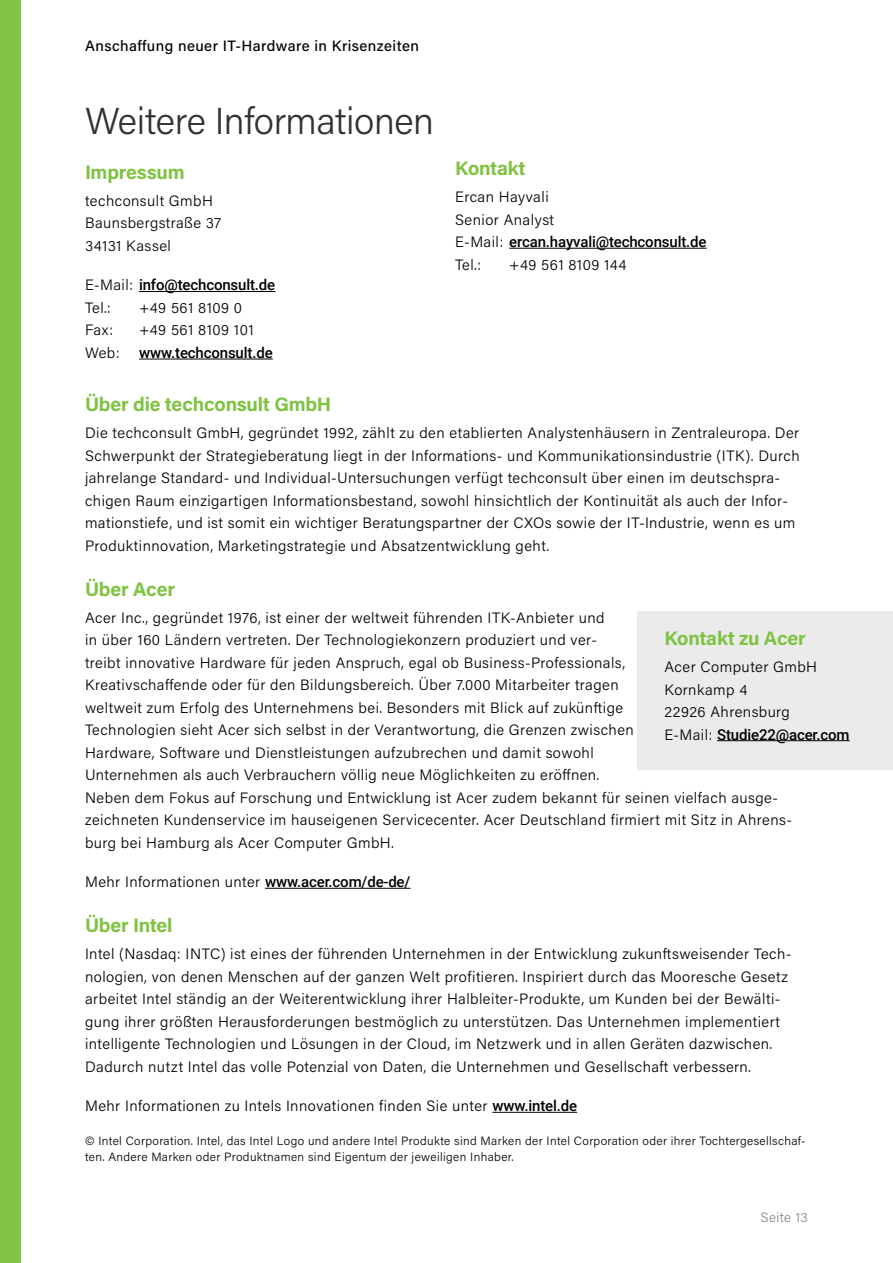
<style>
.page{position:relative;width:893px;height:1263px;background:#fff}
.page>*{position:absolute;margin:0;border:0;box-sizing:border-box;transform-origin:0 0}
.t1{font:300 37.5px "Acumin Pro";letter-spacing:-.01em;color:#323232}
.t2{font:700 19.5px "Acumin Pro";letter-spacing:-.01em;color:#80c343}
.t3{font:300 15px/22.5px "Acumin Pro";letter-spacing:.03em;color:#000}
.t4{font:500 15px "Roboto";letter-spacing:-.01em;color:#000}
.t5{font:500 15px "Acumin Pro";letter-spacing:.03em;color:#000}
.t6{font:300 13.5px "Acumin Pro";letter-spacing:.035em;color:#878787}
.t7{font:300 12px/16.5px "Acumin Pro";letter-spacing:.03em;color:#000}
.s1{font-family:"Acumin Pro";font-weight:300}
.s2{font-family:"Roboto";font-weight:500}
</style>
<div class="page">
<div style="left:638px;top:611px;width:255px;height:159px;background:#ebebeb"></div>
<hr style="left:139px;top:291px;width:136px;height:1px;background:#000">
<hr style="left:139px;top:359px;width:134px;height:1px;background:#000">
<hr style="left:265px;top:888px;width:145px;height:1px;background:#000">
<hr style="left:492px;top:1112px;width:85px;height:1px;background:#000">
<hr style="left:717px;top:740px;width:133px;height:1px;background:#000">
<hr style="left:509px;top:248px;width:198px;height:1px;background:#000">
<div style="left:0;top:0;width:21px;height:1263px;background:#80c343"></div>
<p class="t5" style="left:85px;top:35px;width:335px">Anschaffung neuer IT-Hardware in Krisenzeiten</p>
<h1 class="t1" style="left:85px;top:95px;width:351px">Weitere Informationen</h1>
<h2 class="t2" style="left:85px;top:159px;width:101px">Impressum</h2>
<p class="t3" style="left:85px;top:189px;width:138px">techconsult GmbH<br>Baunsbergstraße 37<br>34131 Kassel</p>
<p class="t4" style="left:85px;top:275px;width:192px"><span class="s1">E-Mail:</span> info@techconsult.de</p>
<p class="t3" style="left:85px;top:296px;width:27px">Tel.:</p>
<p class="t3" style="left:139px;top:296px;width:105px">+49 561 8109 0</p>
<p class="t3" style="left:85px;top:318px;width:29px">Fax:</p>
<p class="t3" style="left:139px;top:318px;width:116px">+49 561 8109 101</p>
<p class="t3" style="left:85px;top:341px;width:36px">Web:</p>
<p class="t4" style="left:139px;top:342px;width:135px">www.techconsult.de</p>
<h2 class="t2" style="left:85px;top:391px;width:248px">Über die techconsult GmbH</h2>
<p class="t3" style="left:85px;top:421px;width:716px">Die techconsult GmbH, gegründet 1992, zählt zu den etablierten Analystenhäusern in Zentraleuropa. Der Schwerpunkt der Strategieberatung liegt in der Informations- und Kommunikationsindustrie (ITK). Durch jahrelange Standard- und Individual-Untersuchungen verfügt techconsult über einen im deutschspra&shy;chigen Raum einzigartigen Informationsbestand, sowohl hinsichtlich der Kontinuität als auch der Infor&shy;mationstiefe, und ist somit ein wichtiger Beratungspartner der CXOs sowie der IT-Industrie, wenn es um Produktinnovation, Marketingstrategie und Absatzentwicklung geht.</p>
<h2 class="t2" style="left:85px;top:575px;width:92px">Über Acer</h2>
<p class="t3" style="left:85px;top:605px;width:708px">Acer Inc., gegründet 1976, ist einer der weltweit führenden ITK-Anbieter und<br>in über 160 Ländern vertreten. Der Technologiekonzern produziert und ver-<br>treibt innovative Hardware für jeden Anspruch, egal ob Business-Professionals,<br>Kreativschaffende oder für den Bildungsbereich. Über 7.000 Mitarbeiter tragen<br>weltweit zum Erfolg des Unternehmens bei. Besonders mit Blick auf zukünftige<br>Technologien sieht Acer sich selbst in der Verantwortung, die Grenzen zwischen<br>Hardware, Software und Dienstleistungen aufzubrechen und damit sowohl<br>Unternehmen als auch Verbrauchern völlig neue Möglichkeiten zu eröffnen.<br>Neben dem Fokus auf Forschung und Entwicklung ist Acer zudem bekannt für seinen vielfach ausge&shy;zeichneten Kundenservice im hauseigenen Servicecenter. Acer Deutschland firmiert mit Sitz in Ahrens&shy;burg bei Hamburg als Acer Computer GmbH.</p>
<p class="t3" style="left:85px;top:870px;width:327px">Mehr Informationen unter <span class="s2">www.acer.com/de-de/</span></p>
<h2 class="t2" style="left:85px;top:912px;width:89px">Über Intel</h2>
<p class="t3" style="left:85px;top:942px;width:708px">Intel (Nasdaq: INTC) ist eines der führenden Unternehmen in der Entwicklung zukunftsweisender Tech&shy;nologien, von denen Menschen auf der ganzen Welt profitieren. Inspiriert durch das Mooresche Gesetz arbeitet Intel ständig an der Weiterentwicklung ihrer Halbleiter-Produkte, um Kunden bei der Bewälti&shy;gung ihrer größten Herausforderungen bestmöglich zu unterstützen. Das Unternehmen implementiert intelligente Technologien und Lösungen in der Cloud, im Netzwerk und in allen Geräten dazwischen.<br>Dadurch nutzt Intel das volle Potenzial von Daten, die Unternehmen und Gesellschaft verbessern.</p>
<p class="t3" style="left:85px;top:1094px;width:494px">Mehr Informationen zu Intels Innovationen finden Sie unter <span class="s2">www.intel.de</span></p>
<p class="t7" style="left:85px;top:1132px;width:722px">© Intel Corporation. Intel, das Intel Logo und andere Intel Produkte sind Marken der Intel Corporation oder ihrer Tochtergesellschaf&shy;ten. Andere Marken oder Produktnamen sind Eigentum der jeweiligen Inhaber.</p>
<h2 class="t2" style="left:455px;top:155px;width:72px">Kontakt</h2>
<p class="t3" style="left:455px;top:185px;width:100px">Ercan Hayvali<br>Senior Analyst</p>
<p class="t4" style="left:455px;top:231px;width:253px"><span class="s1">E-Mail:</span> ercan.hayvali@techconsult.de</p>
<p class="t3" style="left:455px;top:253px;width:27px">Tel.:</p>
<p class="t3" style="left:509px;top:253px;width:119px">+49 561 8109 144</p>
<h2 class="t2" style="left:664px;top:625px;width:143px">Kontakt zu Acer</h2>
<p class="t3" style="left:664px;top:655px;width:154px">Acer Computer GmbH<br>Kornkamp 4<br>22926 Ahrensburg</p>
<p class="t4" style="left:664px;top:724px;width:187px"><span class="s1">E-Mail:</span> Studie22@acer.com</p>
<p class="t6" style="left:760px;top:1208px;width:49px">Seite 13</p>
</div>
